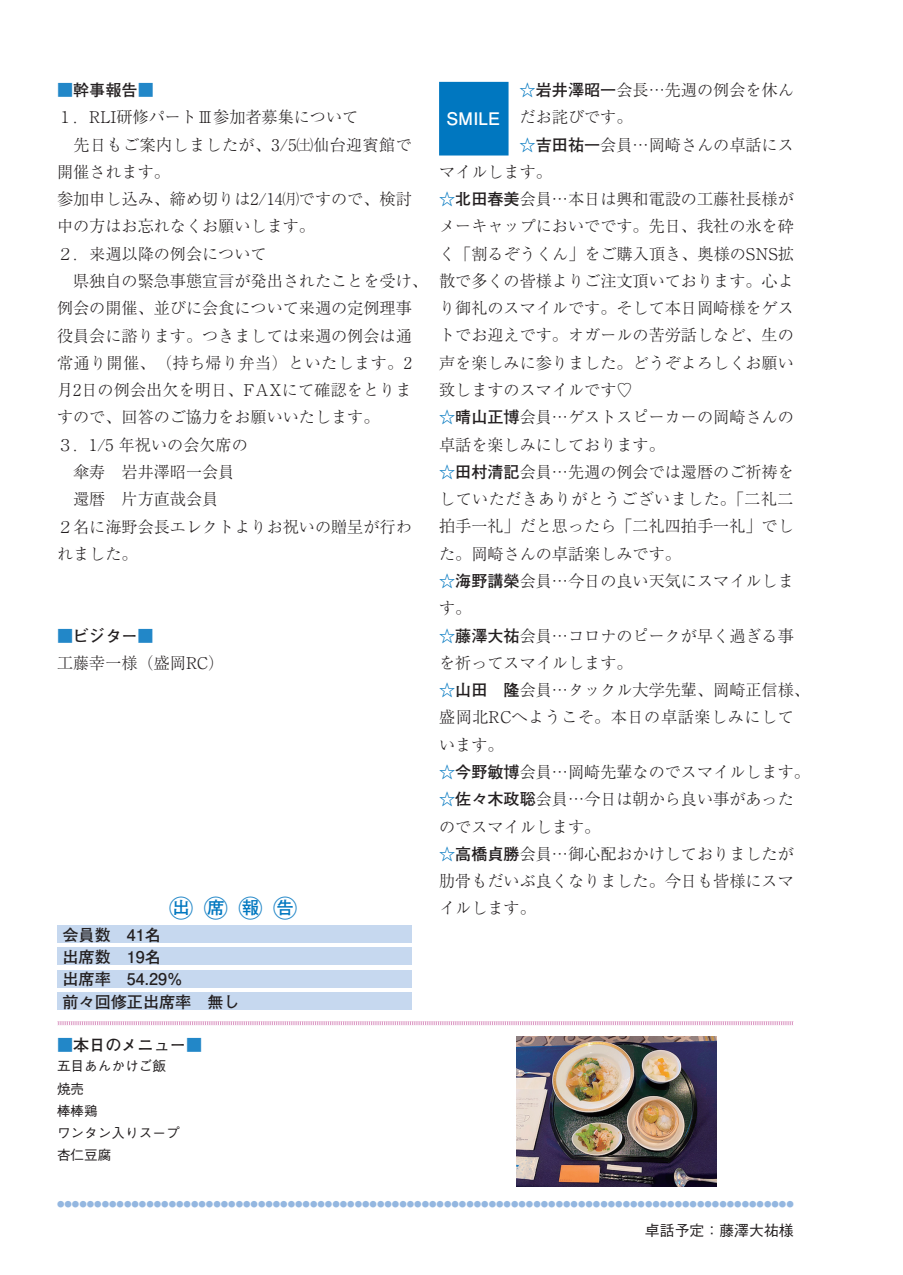
<style>
.page{position:relative;width:903px;height:1275px;background:#fff}
.page>*{position:absolute;margin:0;border:0;box-sizing:border-box;transform-origin:0 0}
.t1{font:700 26.07px "Futo Go B101 Pro";color:#2287c8}
.t2{font:700 17.32px "Futo Go B101 Pro";color:#fff}
.t3{font:700 17.32px "Futo Go B101 Pro";color:#0077c0}
.t4{font:300 16.1px/27.3px "Ryumin Pr 6 N";color:#231f20}
.t5{font:700 16.1px/22.4px "Futo Go B101 Pro";color:#231f20}
.t6{font:300 16.1px "Ryumin Pr 6 N";letter-spacing:.025em;color:#231f20}
.t7{font:300 16.1px "Ryumin Pr 6 N";letter-spacing:.035em;color:#231f20}
.t8{font:500 14.88px "Gothic BBB Pr 6 N";color:#231f20}
.t9{font:500 13.65px/22.4px "Gothic BBB Pr 6 N";color:#231f20}
.t10{font:300 7.52px "Ryumin Pr 6 N";color:#94b7e0}
.s1{color:#2287c8}
.s2{color:#0077c0}
.s3{font-family:"Futo Go B101 Pro";font-weight:700}
</style>
<div class="page">
<div style="left:57px;top:925px;width:355px;height:18px;background:#c6d8ef"></div>
<div style="left:57px;top:947px;width:355px;height:18px;background:#c6d8ef"></div>
<div style="left:57px;top:970px;width:355px;height:17px;background:#c6d8ef"></div>
<div style="left:57px;top:992px;width:355px;height:17px;background:#c6d8ef"></div>
<svg style="left:57px;top:1021px;width:737px;height:4px;background:#ecc9df"></svg>
<img style="left:516px;top:1037px;width:200px;height:150px">
<div style="left:439px;top:82px;width:69px;height:74px;background:#0077c0"></div>
<p class="t5" style="left:57px;top:77px;width:98px"><span class="s1">■</span>幹事報告<span class="s1">■</span></p>
<p class="t4" style="left:57px;top:103px;width:372px">１．RLI研修パートⅢ参加者募集について<br>　先日もご案内しましたが、3/5㈯仙台迎賓館で開催されます。<br>参加申し込み、締め切りは2/14㈪ですので、検討中の方はお忘れなくお願いします。<br>２．来週以降の例会について<br>　県独自の緊急事態宣言が発出されたことを受け、例会の開催、並びに会食について来週の定例理事役員会に諮ります。つきましては来週の例会は通常通り開催、（持ち帰り弁当）といたします。2月2日の例会出欠を明日、FAXにて確認をとりますので、回答のご協力をお願いいたします。<br>３．1/5 年祝いの会欠席の<br>　傘寿　岩井澤昭一会員<br>　還暦　片方直哉会員<br>２名に海野会長エレクトよりお祝いの贈呈が行われました。</p>
<p class="t5" style="left:57px;top:622px;width:98px"><span class="s1">■</span>ビジター<span class="s1">■</span></p>
<p class="t4" style="left:57px;top:648px;width:169px">工藤幸一様（盛岡RC）</p>
<h1 class="t1" style="left:168px;top:887px;width:132px">○○○○</h1>
<p class="t3" style="left:172px;top:894px;width:123px">出席報告</p>
<p class="t5" style="left:62px;top:921px;width:122px">会員数　41名<br>出席数　19名<br>出席率　54.29％</p>
<p class="t5" style="left:62px;top:988px;width:179px">前々回修正出席率　無し</p>
<p class="t5" style="left:57px;top:1032px;width:147px"><span class="s1">■</span>本日のメニュー<span class="s1">■</span></p>
<p class="t9" style="left:57px;top:1054px;width:124px">五目あんかけご飯焼売<br>棒棒鶏<br>ワンタン入りスープ杏仁豆腐</p>
<p class="t4" style="left:520px;top:75px;width:276px"><span class="s2">☆</span><span class="s3">岩井澤昭一</span>会長…先週の例会を休ん</p>
<p class="t4" style="left:520px;top:103px;width:114px">だお詫びです。</p>
<p class="t4" style="left:520px;top:130px;width:276px"><span class="s2">☆</span><span class="s3">吉田祐一</span>会員…岡崎さんの卓話にス</p>
<p class="t4" style="left:439px;top:157px;width:114px">マイルします。</p>
<p class="t4" style="left:439px;top:184px;width:356px"><span class="s2">☆</span><span class="s3">北田春美</span>会員…本日は興和電設の工藤社長様が</p>
<p class="t4" style="left:439px;top:212px;width:356px">メーキャップにおいでです。先日、我社の氷を砕</p>
<p class="t4" style="left:439px;top:239px;width:356px">く「割るぞうくん」をご購入頂き、奥様のSNS拡</p>
<p class="t4" style="left:439px;top:266px;width:356px">散で多くの皆様よりご注文頂いております。心よ</p>
<p class="t4" style="left:439px;top:294px;width:356px">り御礼のスマイルです。そして本日岡崎様をゲス</p>
<p class="t4" style="left:439px;top:321px;width:356px">トでお迎えです。オガールの苦労話しなど、生の</p>
<p class="t4" style="left:439px;top:348px;width:356px">声を楽しみに参りました。どうぞよろしくお願い</p>
<p class="t4" style="left:439px;top:375px;width:195px">致しますのスマイルです♡</p>
<p class="t4" style="left:439px;top:403px;width:356px"><span class="s2">☆</span><span class="s3">晴山正博</span>会員…ゲストスピーカーの岡崎さんの</p>
<p class="t4" style="left:439px;top:430px;width:227px">卓話を楽しみにしております。</p>
<p class="t4" style="left:439px;top:457px;width:356px"><span class="s2">☆</span><span class="s3">田村清記</span>会員…先週の例会では還暦のご祈祷を</p>
<p class="t6" style="left:439px;top:486px;width:356px">していただきありがとうございました。「二礼二</p>
<p class="t4" style="left:439px;top:512px;width:356px">拍手一礼」だと思ったら「二礼四拍手一礼」でし</p>
<p class="t4" style="left:439px;top:539px;width:243px">た。岡崎さんの卓話楽しみです。</p>
<p class="t4" style="left:439px;top:566px;width:356px"><span class="s2">☆</span><span class="s3">海野講榮</span>会員…今日の良い天気にスマイルしま</p>
<p class="t4" style="left:439px;top:594px;width:34px">す。</p>
<p class="t4" style="left:439px;top:621px;width:356px"><span class="s2">☆</span><span class="s3">藤澤大祐</span>会員…コロナのピークが早く過ぎる事</p>
<p class="t4" style="left:439px;top:648px;width:195px">を祈ってスマイルします。</p>
<p class="t4" style="left:439px;top:675px;width:372px"><span class="s2">☆</span><span class="s3">山田　隆</span>会員…タックル大学先輩、岡崎正信様、</p>
<p class="t7" style="left:439px;top:705px;width:356px">盛岡北RCへようこそ。本日の卓話楽しみにして</p>
<p class="t4" style="left:439px;top:730px;width:66px">います。</p>
<p class="t4" style="left:439px;top:757px;width:372px"><span class="s2">☆</span><span class="s3">今野敏博</span>会員…岡崎先輩なのでスマイルします。</p>
<p class="t4" style="left:439px;top:785px;width:356px"><span class="s2">☆</span><span class="s3">佐々木政聡</span>会員…今日は朝から良い事があった</p>
<p class="t4" style="left:439px;top:812px;width:163px">のでスマイルします。</p>
<p class="t4" style="left:439px;top:839px;width:356px"><span class="s2">☆</span><span class="s3">高橋貞勝</span>会員…御心配おかけしておりましたが</p>
<p class="t4" style="left:439px;top:866px;width:356px">肋骨もだいぶ良くなりました。今日も皆様にスマ</p>
<p class="t4" style="left:439px;top:894px;width:98px">イルします。</p>
<p class="t2" style="left:446px;top:105px;width:55px">SMILE</p>
<p class="t10" style="left:57px;top:1198px;width:738px">●●●●●●●●●●●●●●●●●●●●●●●●●●●●●●●●●●●●●●●●●●●●●●●●●●●●●●●●●●●●●●●●●●●●●●●●●●●●●●●●●●●●●●●●●●●●●●●●●●●</p>
<p class="t8" style="left:645px;top:1218px;width:150px">卓話予定：藤澤大祐様</p>
</div>
